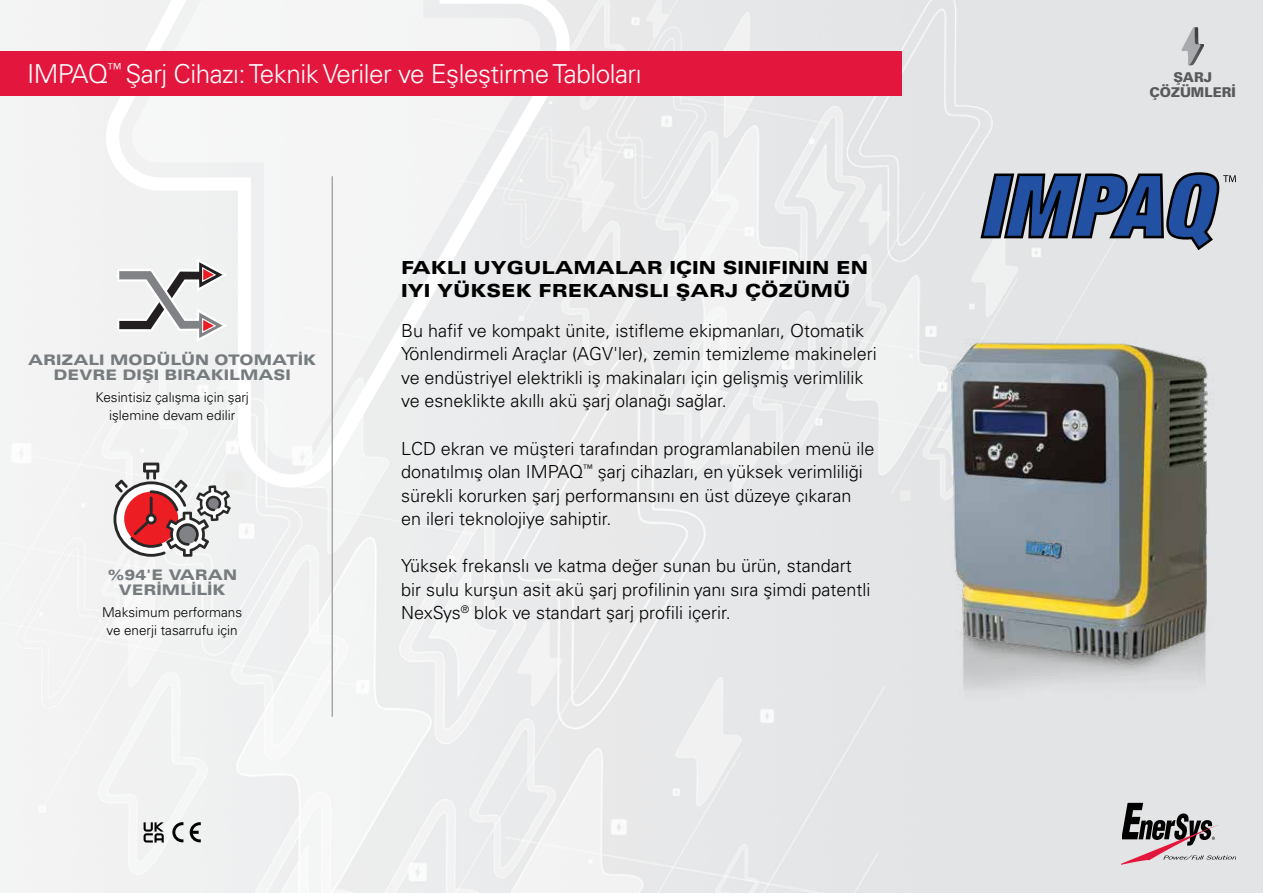
<style>
.page{position:relative;width:1263px;height:893px;background:#fff}
.page>*{position:absolute;margin:0;border:0;box-sizing:border-box;transform-origin:0 0}
.t1{font:300 26.1px "Univers LT Pro 45";letter-spacing:-.02em;color:#fff}
.t2{font:300 18px/23.5px "Univers LT Pro 45";color:#000}
.t3{font:900 expanded 18px/23.2px "Univers LT Pro";color:#000}
.t4{font:900 expanded 14.55px/14.5px "Univers LT Pro";color:#767b7e;text-align:center}
.t5{font:300 13.5px/17.4px "Univers LT Pro 45";color:#000;text-align:center}
.t6{font:900 13.5px/15px "Univers LT Pro 75";color:#58595b;text-align:center}
</style>
<div class="page">
<img style="left:0;top:0;width:1263px;height:893px">
<svg style="left:106px;top:0;width:464px;height:488px;fill:#eeeff0"></svg>
<svg style="left:132px;top:0;width:408px;height:459px;fill:#f4f4f5"></svg>
<svg style="left:1122px;top:803px;width:114px;height:63px;background:#b3aaad"></svg>
<img style="left:905px;top:304px;width:331px;height:494px">
<svg style="left:980px;top:172px;width:256px;height:78px;background:#657a9f"></svg>
<svg style="left:117px;top:258px;width:110px;height:84px"></svg>
<svg style="left:113px;top:463px;width:118px;height:94px"></svg>
<hr style="left:332px;top:176px;width:1px;height:541px;background:#808285">
<svg style="left:172px;top:822px;width:11px;height:20px"></svg>
<svg style="left:190px;top:822px;width:11px;height:20px"></svg>
<svg style="left:144px;top:822px;width:20px;height:20px"></svg>
<div style="left:0;top:51px;width:902px;height:44px;background:#e3173e"></div>
<svg style="left:1181px;top:27px;width:23px;height:38px"></svg>
<h1 class="t1" style="left:27px;top:58px;width:616px">IMPAQ<sup>™</sup> Şarj Cihazı: Teknik Veriler ve Eşleştirme Tabloları</h1>
<p class="t6" style="left:1149px;top:70px;width:88px">ŞARJ<br>ÇÖZÜMLERİ</p>
<p class="t4" style="left:28px;top:353px;width:290px">ARIZALI MODÜLÜN OTOMATİK<br>DEVRE DIŞI BIRAKILMASI</p>
<p class="t5" style="left:95px;top:389px;width:155px">Kesintisiz çalışma için şarj işlemine devam edilir</p>
<p class="t4" style="left:107px;top:567px;width:131px">%94'E VARAN<br>VERİMLİLİK</p>
<p class="t5" style="left:102px;top:604px;width:141px">Maksimum performans ve enerji tasarrufu için</p>
<p class="t3" style="left:401px;top:256px;width:469px">FAKLI UYGULAMALAR IÇIN SINIFININ EN<br>IYI YÜKSEK FREKANSLI ŞARJ ÇÖZÜMÜ</p>
<p class="t2" style="left:401px;top:319px;width:477px">Bu hafif ve kompakt ünite, istifleme ekipmanları, Otomatik Yönlendirmeli Araçlar (AGV'ler), zemin temizleme makineleri ve endüstriyel elektrikli iş makinaları için gelişmiş verimlilik ve esneklikte akıllı akü şarj olanağı sağlar.</p>
<p class="t2" style="left:401px;top:436px;width:475px">LCD ekran ve müşteri tarafından programlanabilen menü ile donatılmış olan IMPAQ<sup>™</sup> şarj cihazları, en yüksek verimliliği sürekli korurken şarj performansını en üst düzeye çıkaran en ileri teknolojiye sahiptir.</p>
<p class="t2" style="left:401px;top:554px;width:471px">Yüksek frekanslı ve katma değer sunan bu ürün, standart bir sulu kurşun asit akü şarj profilinin yanı sıra şimdi patentli<br>NexSys<sup>®</sup> blok ve standart şarj profili içerir.</p>
</div>
